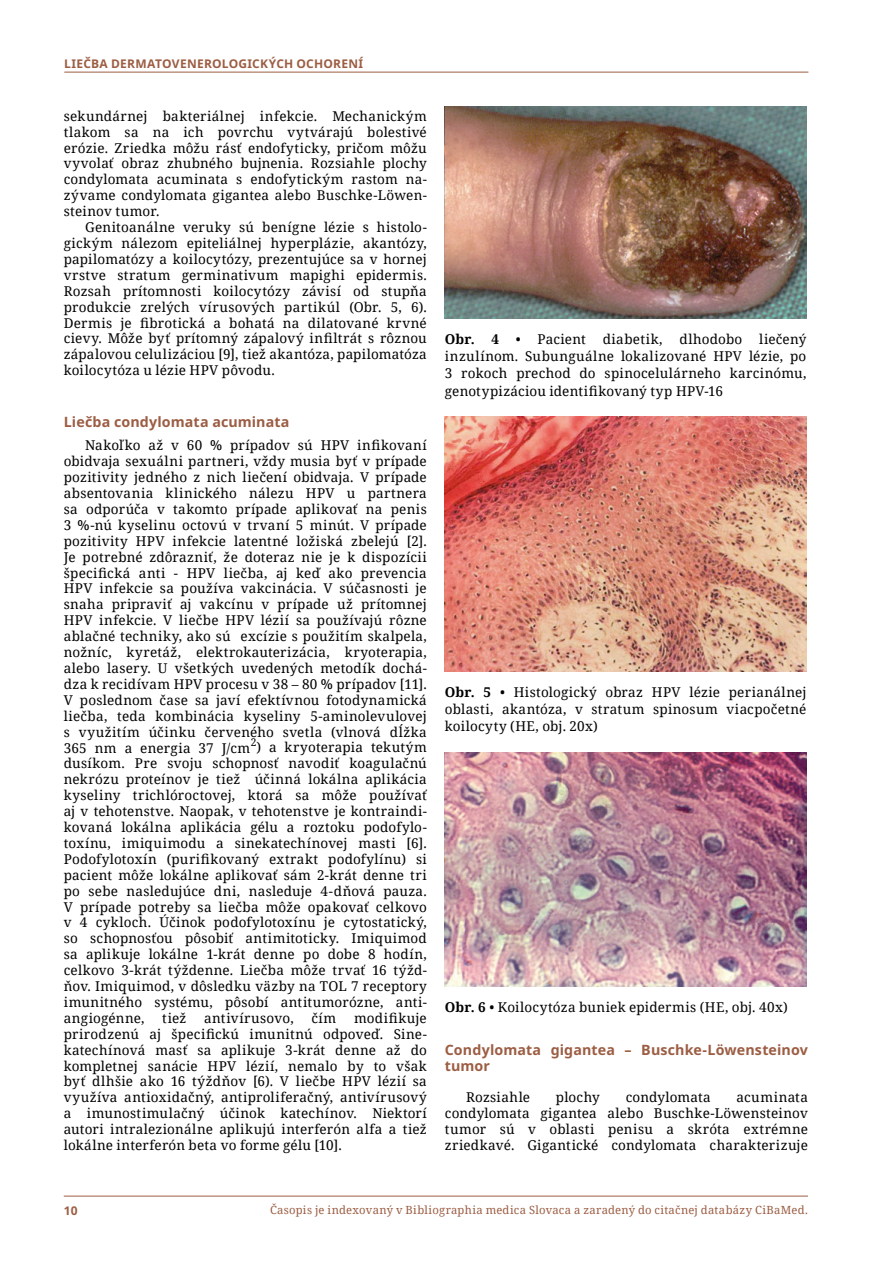
<style>
.page{position:relative;width:893px;height:1263px;background:#fff}
.page>*{position:absolute;margin:0;border:0;box-sizing:border-box;transform-origin:0 0}
.t1{font:700 14.25px/15.8px "Noto Sans";letter-spacing:.005em;color:#9c5d43}
.t2{font:13.5px/15.9px "Noto Serif";letter-spacing:.015em;color:#000;text-align:justify}
.t3{font:700 12px "Noto Sans";letter-spacing:.02em;color:#9c5d43}
.t4{font:11.25px "Noto Serif";letter-spacing:.025em;color:#9c5d43}
.s1{font-weight:700}
</style>
<div class="page">
<hr style="left:64px;top:72px;width:744px;height:1px;background:#9c5d43">
<hr style="left:64px;top:1196px;width:744px;height:1px;background:#9c5d43">
<img style="left:445px;top:106px;width:361px;height:213px">
<img style="left:445px;top:416px;width:361px;height:256px">
<img style="left:445px;top:753px;width:361px;height:234px">
<p class="t3" style="left:64px;top:57px;width:301px">LIEČBA DERMATOVENEROLOGICKÝCH OCHORENÍ</p>
<p class="t2" style="left:64px;top:107px;width:365px">sekundárnej bakteriálnej infekcie. Mechanickým tlakom sa na ich povrchu vytvárajú bolestivé erózie. Zriedka môžu rásť endofyticky, pričom môžu vyvolať obraz zhubného bujnenia. Rozsiahle plochy condylomata acuminata s endofytickým rastom na&shy;zývame condylomata gigantea alebo Buschke-Löwen&shy;steinov tumor.</p>
<p class="t2" style="left:64px;top:219px;width:365px;text-indent:21px">Genitoanálne veruky sú benígne lézie s histolo&shy;gickým nálezom epiteliálnej hyperplázie, akantózy, papilomatózy a koilocytózy, prezentujúce sa v hornej vrstve stratum germinativum mapighi epidermis.<br>Rozsah prítomnosti koilocytózy závisí od stupňa produkcie zrelých vírusových partikúl (Obr. 5, 6).<br>Dermis je fibrotická a bohatá na dilatované krvné cievy. Môže byť prítomný zápalový infiltrát s rôznou zápalovou celulizáciou [9], tiež akantóza, papilomatóza koilocytóza u lézie HPV pôvodu.</p>
<p class="t1" style="left:64px;top:414px;width:227px">Liečba condylomata acuminata</p>
<p class="t2" style="left:64px;top:437px;width:365px;text-indent:21px">Nakoľko až v 60 % prípadov sú HPV infikovaní obidvaja sexuálni partneri, vždy musia byť v prípade pozitivity jedného z nich liečení obidvaja. V prípade absentovania klinického nálezu HPV u partnera sa odporúča v takomto prípade aplikovať na penis 3 %-nú kyselinu octovú v trvaní 5 minút. V prípade pozitivity HPV infekcie latentné ložiská zbelejú [2].<br>Je potrebné zdôrazniť, že doteraz nie je k dispozícii špecifická anti - HPV liečba, aj keď ako prevencia HPV infekcie sa používa vakcinácia. V súčasnosti je snaha pripraviť aj vakcínu v prípade už prítomnej HPV infekcie. V liečbe HPV lézií sa používajú rôzne ablačné techniky, ako sú excízie s použitím skalpela, nožníc, kyretáž, elektrokauterizácia, kryoterapia, alebo lasery. U všetkých uvedených metodík dochá&shy;dza k recidívam HPV procesu v 38 – 80 % prípadov [11].<br>V poslednom čase sa javí efektívnou fotodynamická liečba, teda kombinácia kyseliny 5-aminolevulovej s využitím účinku červeného svetla (vlnová dĺžka 365 nm a energia 37 J/cm<sup>2</sup>) a kryoterapia tekutým dusíkom. Pre svoju schopnosť navodiť koagulačnú nekrózu proteínov je tiež účinná lokálna aplikácia kyseliny trichlóroctovej, ktorá sa môže používať aj v tehotenstve. Naopak, v tehotenstve je kontraindi&shy;kovaná lokálna aplikácia gélu a roztoku podofylo&shy;toxínu, imiquimodu a sinekatechínovej masti [6].<br>Podofylotoxín (purifikovaný extrakt podofylínu) si pacient môže lokálne aplikovať sám 2-krát denne tri po sebe nasledujúce dni, nasleduje 4-dňová pauza.<br>V prípade potreby sa liečba môže opakovať celkovo v 4 cykloch. Účinok podofylotoxínu je cytostatický, so schopnosťou pôsobiť antimitoticky. Imiquimod sa aplikuje lokálne 1-krát denne po dobe 8 hodín, celkovo 3-krát týždenne. Liečba môže trvať 16 týžd&shy;ňov. Imiquimod, v dôsledku väzby na TOL 7 receptory imunitného systému, pôsobí antitumorózne, anti&shy;angiogénne,</p>
<p class="t2" style="left:64px;top:1009px;width:365px;text-indent:290px">modifikuje prirodzenú aj špecifickú imunitnú odpoveď. Sine&shy;katechínová masť sa aplikuje 3-krát denne až do kompletnej sanácie HPV lézií, nemalo by to však byť dlhšie ako 16 týždňov [6). V liečbe HPV lézií sa využíva antioxidačný, antiproliferačný, antivírusový a imunostimulačný účinok katechínov. Niektorí autori intralezionálne aplikujú interferón alfa a tiež lokálne interferón beta vo forme gélu [10].</p>
<p class="t2" style="left:162px;top:1009px;width:26px">tiež</p>
<p class="t2" style="left:204px;top:1009px;width:91px">antivírusovo,</p>
<p class="t2" style="left:312px;top:1009px;width:26px">čím</p>
<p class="t2" style="left:445px;top:330px;width:363px;line-height:17.2px"><span class="s1">Obr. 4</span> • Pacient diabetik, dlhodobo liečený inzulínom. Subunguálne lokalizované HPV lézie, po 3 rokoch prechod do spinocelulárneho karcinómu, genotypizáciou identifikovaný typ HPV-16</p>
<p class="t2" style="left:445px;top:683px;width:363px;line-height:17.2px"><span class="s1">Obr. 5</span> • Histologický obraz HPV lézie perianálnej oblasti, akantóza, v stratum spinosum viacpočetné koilocyty (HE, obj. 20x)</p>
<p class="t2" style="left:445px;top:998px;width:344px"><span class="s1">Obr. 6</span> • Koilocytóza buniek epidermis (HE, obj. 40x)</p>
<p class="t1" style="left:445px;top:1042px;width:365px">Condylomata gigantea – Buschke-Löwensteinov tumor</p>
<p class="t2" style="left:466px;top:1089px;width:65px">Rozsiahle</p>
<p class="t2" style="left:556px;top:1089px;width:46px">plochy</p>
<p class="t2" style="left:626px;top:1089px;width:87px">condylomata</p>
<p class="t2" style="left:445px;top:1089px;width:365px;text-indent:292px">acuminata condylomata gigantea alebo Buschke-Löwensteinov tumor sú v oblasti penisu a skróta extrémne zriedkavé. Gigantické condylomata charakterizuje</p>
<p class="t3" style="left:64px;top:1203px;width:15px">10</p>
<p class="t4" style="left:270px;top:1202px;width:539px">Časopis je indexovaný v Bibliographia medica Slovaca a zaradený do citačnej databázy CiBaMed.</p>
</div>
